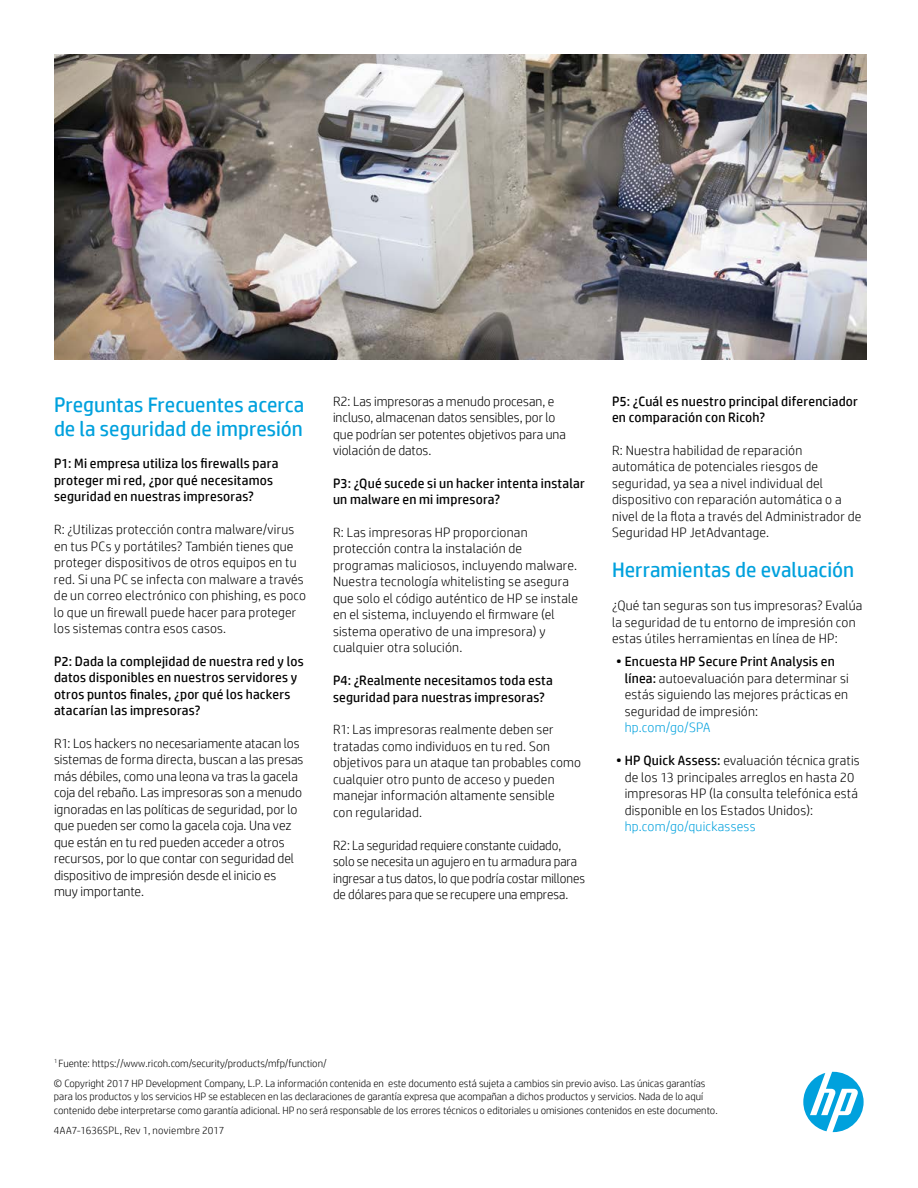
<style>
.page{position:relative;width:918px;height:1188px;background:#fff}
.page>*{position:absolute;margin:0;border:0;box-sizing:border-box;transform-origin:0 0}
.t1{font:21px/24px "HP Simplified";color:#00a1dd}
.t2{font:300 13.5px/16.5px "HP Simplified";letter-spacing:.015em;color:#000}
.t3{font:13.5px/16.5px "HP Simplified";letter-spacing:.015em;color:#000}
.t4{font:300 13.5px/16.5px "HP Simplified";letter-spacing:-.005em;color:#000;scale:.96 1}
.t5{font:300 13.5px "HP Simplified";letter-spacing:.015em;color:#00a1dd}
.t6{font:300 10.5px/20.2px "HP Simplified";color:#000}
.t7{font:300 10.5px "HP Simplified";letter-spacing:.02em;color:#000}
.s1{font-weight:400}
</style>
<div class="page">
<svg style="left:803px;top:1072px;width:61px;height:60px"></svg>
<img style="left:54px;top:54px;width:813px;height:305px">
<h1 class="t1" style="left:54px;top:392px;width:252px">Preguntas Frecuentes acerca de la seguridad de impresión</h1>
<p class="t3" style="left:54px;top:455px;width:226px">P1: Mi empresa utiliza los firewalls para proteger mi red, ¿por qué necesitamos seguridad en nuestras impresoras?</p>
<p class="t2" style="left:54px;top:521px;width:253px">R: ¿Utilizas protección contra malware/virus en tus PCs y portátiles? También tienes que proteger dispositivos de otros equipos en tu red. Si una PC se infecta con malware a través de un correo electrónico con phishing, es poco lo que un firewall puede hacer para proteger los sistemas contra esos casos.</p>
<p class="t3" style="left:54px;top:653px;width:251px">P2: Dada la complejidad de nuestra red y los datos disponibles en nuestros servidores y otros puntos finales, ¿por qué los hackers atacarían las impresoras?</p>
<p class="t2" style="left:54px;top:735px;width:251px">R1: Los hackers no necesariamente atacan los sistemas de forma directa, buscan a las presas más débiles, como una leona va tras la gacela coja del rebaño. Las impresoras son a menudo ignoradas en las políticas de seguridad, por lo que pueden ser como la gacela coja. Una vez que están en tu red pueden acceder a otros recursos, por lo que contar con seguridad del dispositivo de impresión desde el inicio es muy importante.</p>
<p class="t2" style="left:333px;top:392px;width:234px">R2: Las impresoras a menudo procesan, e incluso, almacenan datos sensibles, por lo que podrían ser potentes objetivos para una violación de datos.</p>
<p class="t3" style="left:333px;top:475px;width:254px">P3: ¿Qué sucede si un hacker intenta instalar un malware en mi impresora?</p>
<p class="t2" style="left:333px;top:524px;width:247px">R: Las impresoras HP proporcionan protección contra la instalación de programas maliciosos, incluyendo malware.<br>Nuestra tecnología whitelisting se asegura que solo el código auténtico de HP se instale en el sistema, incluyendo el firmware (el sistema operativo de una impresora) y cualquier otra solución.</p>
<p class="t3" style="left:333px;top:672px;width:221px">P4: ¿Realmente necesitamos toda esta seguridad para nuestras impresoras?</p>
<p class="t2" style="left:333px;top:721px;width:250px">R1: Las impresoras realmente deben ser tratadas como individuos en tu red. Son objetivos para un ataque tan probables como cualquier otro punto de acceso y pueden manejar información altamente sensible<br>con regularidad.</p>
<p class="t4" style="left:333px;top:836px;width:264px">R2: La seguridad requiere constante cuidado, solo se necesita un agujero en tu armadura para ingresar a tus datos, lo que podría costar millones de dólares para que se recupere una empresa.</p>
<p class="t3" style="left:612px;top:392px;width:247px">P5: ¿Cuál es nuestro principal diferenciador en comparación con Ricoh?</p>
<p class="t2" style="left:612px;top:441px;width:251px">R: Nuestra habilidad de reparación automática de potenciales riesgos de seguridad, ya sea a nivel individual del dispositivo con reparación automática o a nivel de la flota a través del Administrador de Seguridad HP JetAdvantage.</p>
<h1 class="t1" style="left:612px;top:558px;width:244px">Herramientas de evaluación</h1>
<p class="t2" style="left:612px;top:597px;width:252px">¿Qué tan seguras son tus impresoras? Evalúa la seguridad de tu entorno de impresión con estas útiles herramientas en línea de HP:</p>
<p class="t2" style="left:625px;top:653px;width:225px;text-indent:-9px"><span class="s1">• Encuesta HP Secure Print Analysis en línea:</span> autoevaluación para determinar si estás siguiendo las mejores prácticas en seguridad de impresión:</p>
<p class="t5" style="left:625px;top:719px;width:87px">hp.com/go/SPA</p>
<p class="t2" style="left:625px;top:752px;width:237px;text-indent:-9px"><span class="s1">• HP Quick Assess:</span> evaluación técnica gratis de los 13 principales arreglos en hasta 20 impresoras HP (la consulta telefónica está disponible en los Estados Unidos):</p>
<p class="t5" style="left:625px;top:818px;width:132px">hp.com/go/quickassess</p>
<p class="t6" style="left:54px;top:1052px;width:653px"><sup>1</sup> Fuente: https://www.ricoh.com/security/products/mfp/function/<br>© Copyright 2017 HP Development Company, L.P. La información contenida en este documento está sujeta a cambios sin previo aviso. Las únicas garantías</p>
<p class="t6" style="left:54px;top:1090px;width:665px;line-height:13.5px">para los productos y los servicios HP se establecen en las declaraciones de garantía expresa que acompañan a dichos productos y servicios. Nada de lo aquí contenido debe interpretarse como garantía adicional. HP no será responsable de los errores técnicos o editoriales u omisiones contenidos en este documento.</p>
<p class="t7" style="left:54px;top:1124px;width:172px">4AA7-1636SPL, Rev 1, noviembre 2017</p>
</div>
